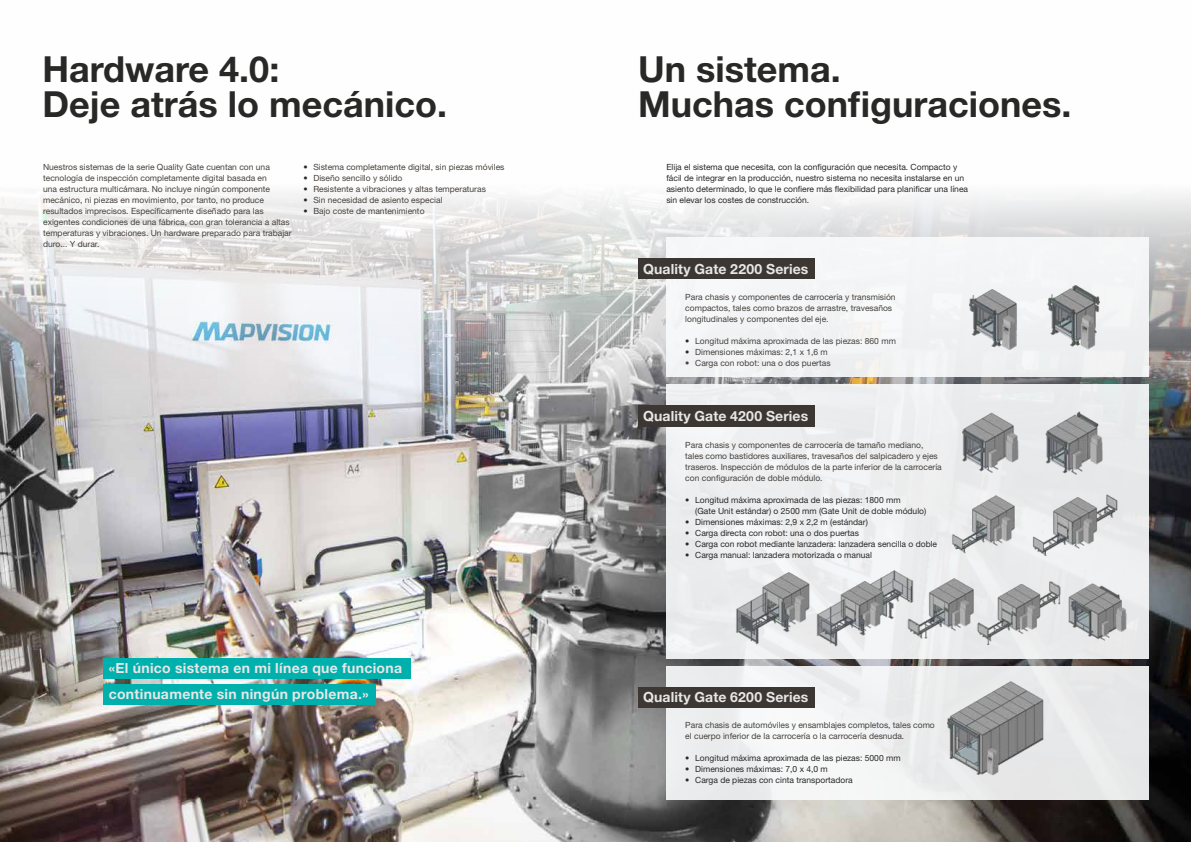
<style>
.page{position:relative;width:1191px;height:842px;background:#fff}
.page>*{position:absolute;margin:0;border:0;box-sizing:border-box;transform-origin:0 0}
.t1{font:700 36px/35px "Helvetica Neue LT Std";color:#282827}
.t2{font:700 14px/26px "Helvetica Neue LT Std";letter-spacing:.02em;color:#e8e7e7}
.t3{font:8.5px/11px "Helvetica Neue LT Std";color:#46413c}
.t4{font:8.5px/11px "Helvetica Neue LT Std";color:#282827}
.s1{color:#282827}
</style>
<div class="page">
<img style="left:0;top:193px;width:1191px;height:649px">
<div style="left:666px;top:237px;width:482px;height:140px;background:#f9fafb"></div>
<div style="left:666px;top:384px;width:482px;height:274px;background:#edeeef"></div>
<div style="left:666px;top:665px;width:482px;height:134px;background:#ecedee"></div>
<img style="left:1006px;top:270px;width:149px;height:93px">
<img style="left:962px;top:412px;width:39px;height:46px">
<img style="left:735px;top:561px;width:72px;height:84px">
<img style="left:962px;top:458px;width:48px;height:83px">
<img style="left:807px;top:537px;width:75px;height:129px">
<img style="left:1010px;top:494px;width:108px;height:48px">
<img style="left:882px;top:533px;width:125px;height:133px">
<img style="left:958px;top:542px;width:77px;height:114px">
<img style="left:1001px;top:411px;width:102px;height:71px">
<img style="left:932px;top:665px;width:131px;height:138px">
<img style="left:1035px;top:542px;width:120px;height:114px">
<img style="left:910px;top:270px;width:166px;height:92px">
<div style="left:104px;top:658px;width:307px;height:21px;background:#00b0ad"></div>
<div style="left:104px;top:684px;width:272px;height:21px;background:#00b0ad"></div>
<div style="left:638px;top:258px;width:177px;height:21px;background:#3c3732"></div>
<div style="left:638px;top:406px;width:177px;height:21px;background:#3c3732"></div>
<div style="left:638px;top:687px;width:177px;height:20px;background:#3c3732"></div>
<h1 class="t1" style="left:43px;top:51px;width:406px">Hardware 4.0:<br>Deje atrás lo mecánico.</h1>
<p class="t3" style="left:43px;top:162px;width:250px">Nuestros sistemas de la serie Quality Gate cuentan con una tecnología de inspección completamente digital basada en<br>una estructura multicámara. No incluye ningún componente mecánico, ni piezas en movimiento, por tanto, no produce resultados imprecisos. Específicamente diseñado para las exigentes condiciones de una fábrica, con gran tolerancia a altas temperaturas y vibraciones. Un hardware preparado para trabajar duro... Y durar.</p>
<p class="t3" style="left:303px;top:162px;width:203px"><span class="s1">•</span> Sistema completamente digital, sin piezas móviles</p>
<p class="t3" style="left:303px;top:173px;width:101px"><span class="s1">•</span> Diseño sencillo y sólido</p>
<p class="t3" style="left:303px;top:184px;width:184px"><span class="s1">•</span> Resistente a vibraciones y altas temperaturas</p>
<p class="t3" style="left:303px;top:195px;width:141px"><span class="s1">•</span> Sin necesidad de asiento especial</p>
<p class="t3" style="left:303px;top:206px;width:123px"><span class="s1">•</span> Bajo coste de mantenimiento</p>
<h2 class="t2" style="left:109px;top:654px;width:295px">«El único sistema en mi línea que funciona continuamente sin ningún problema.»</h2>
<h1 class="t1" style="left:638px;top:51px;width:435px">Un sistema.<br>Muchas configuraciones.</h1>
<p class="t4" style="left:666px;top:162px;width:303px">Elija el sistema que necesita, con la configuración que necesita. Compacto y fácil de integrar en la producción, nuestro sistema no necesita instalarse en un asiento determinado, lo que le confiere más flexibilidad para planificar una línea sin elevar los costes de construcción.</p>
<h2 class="t2" style="left:643px;top:255px;width:167px">Quality Gate 2200 Series</h2>
<p class="t3" style="left:685px;top:291px;width:212px">Para chasis y componentes de carrocería y transmisión compactos, tales como brazos de arrastre, travesaños longitudinales y componentes del eje.</p>
<p class="t3" style="left:685px;top:335px;width:212px"><span class="s1">•</span> Longitud máxima aproximada de las piezas: 860 mm</p>
<p class="t3" style="left:685px;top:346px;width:144px"><span class="s1">•</span> Dimensiones máximas: 2,1 x 1,6 m</p>
<p class="t3" style="left:685px;top:357px;width:147px">• Carga con robot: una o dos puertas</p>
<h2 class="t2" style="left:643px;top:403px;width:167px">Quality Gate 4200 Series</h2>
<p class="t3" style="left:685px;top:440px;width:258px">Para chasis y componentes de carrocería de tamaño mediano, tales como bastidores auxiliares, travesaños del salpicadero y ejes traseros. Inspección de módulos de la parte inferior de la carrocería con configuración de doble módulo.</p>
<p class="t4" style="left:695px;top:495px;width:232px;text-indent:-10px">• Longitud máxima aproximada de las piezas: 1800 mm<br>(Gate Unit estándar) o 2500 mm (Gate Unit de doble módulo)</p>
<p class="t4" style="left:685px;top:517px;width:184px">• Dimensiones máximas: 2,9 x 2,2 m (estándar)</p>
<p class="t4" style="left:685px;top:528px;width:175px">• Carga directa con robot: una o dos puertas</p>
<p class="t4" style="left:685px;top:539px;width:253px">• Carga con robot mediante lanzadera: lanzadera sencilla o doble</p>
<p class="t4" style="left:685px;top:550px;width:188px">• Carga manual: lanzadera motorizada o manual</p>
<h2 class="t2" style="left:643px;top:684px;width:167px">Quality Gate 6200 Series</h2>
<p class="t3" style="left:685px;top:719px;width:251px">Para chasis de automóviles y ensamblajes completos, tales como el cuerpo inferior de la carrocería o la carrocería desnuda.</p>
<p class="t4" style="left:685px;top:752px;width:217px">• Longitud máxima aproximada de las piezas: 5000 mm</p>
<p class="t4" style="left:685px;top:763px;width:144px">• Dimensiones máximas: 7,0 x 4,0 m</p>
<p class="t4" style="left:685px;top:774px;width:169px">• Carga de piezas con cinta transportadora</p>
</div>
